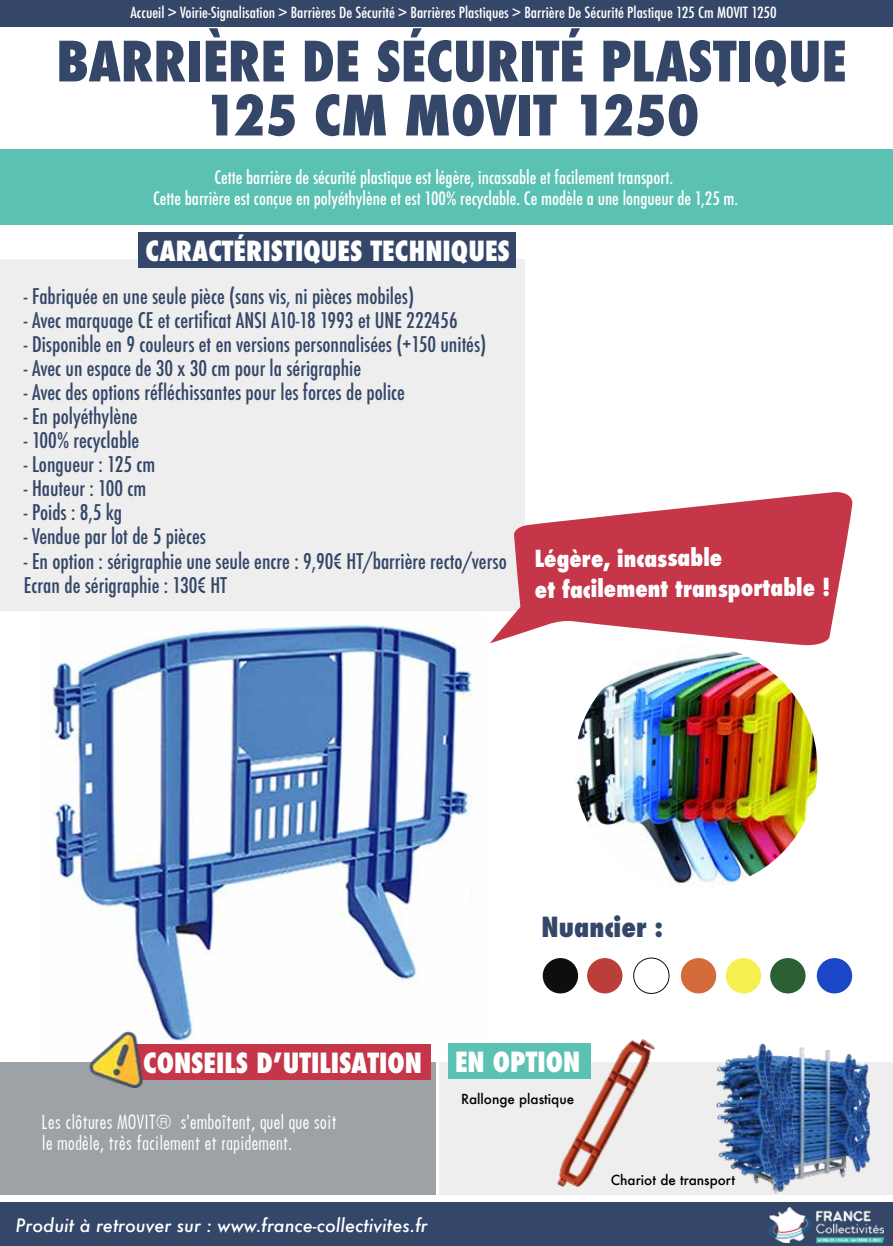
<style>
.page{position:relative;width:893px;height:1246px;background:#fff}
.page>*{position:absolute;margin:0;border:0;box-sizing:border-box;transform-origin:0 0}
.t1{font:800 condensed 54px/54px "Futura";color:#344768;text-align:center}
.t2{font:800 condensed 27px "Futura";color:#fff}
.t3{font:800 condensed 27px "Futura";color:#344768}
.t4{font:800 condensed 22.95px/30.2px "Futura";letter-spacing:-.01em;color:#fff}
.t5{font:500 condensed 21px/24px "Futura";color:#344768}
.t6{font:500 condensed 18px/21px "Futura";color:#fff;text-align:center}
.t7{font:500 18px/21px "Futura Cond";color:#fff}
.t8{font:italic 500 18px "Futura";color:#fff}
.t9{font:500 condensed 15px "Futura";color:#fff;scale:1.05 1}
.t10{font:500 13.5px "Futura";color:#000}
</style>
<div class="page">
<div style="left:0;top:1201px;width:893px;height:44px;background:#344768"></div>
<div style="left:0;top:0;width:893px;height:26px;background:#344768"></div>
<div style="left:440px;top:1061px;width:453px;height:133px;background:#eee"></div>
<img style="left:40px;top:610px;width:445px;height:432px">
<img style="left:716px;top:1043px;width:153px;height:150px">
<img style="left:557px;top:1039px;width:98px;height:146px">
<div style="left:0;top:1061px;width:435px;height:133px;background:#9da2a6"></div>
<div style="left:0;top:258px;width:525px;height:352px;background:#eee"></div>
<div style="left:0;top:149px;width:893px;height:76px;background:#5bc1b3"></div>
<img style="left:769px;top:1207px;width:114px;height:35px">
<div style="left:448px;top:1043px;width:142px;height:35px;background:#5bc1b3"></div>
<div style="left:138px;top:232px;width:377px;height:35px;background:#344768"></div>
<div style="left:130px;top:1044px;width:301px;height:35px;background:#c63649"></div>
<img style="left:575px;top:645px;width:242px;height:241px">
<img style="left:90px;top:1031px;width:53px;height:56px">
<svg style="left:490px;top:492px;width:362px;height:153px;fill:#c63649"></svg>
<div style="left:726px;top:957px;width:35px;height:36px;background:#f5ef50;border-radius:50%"></div>
<div style="left:770px;top:957px;width:35px;height:36px;background:#2c5f34;border-radius:50%"></div>
<div style="left:817px;top:957px;width:35px;height:36px;background:#1c46c8;border-radius:50%"></div>
<div style="left:587px;top:957px;width:35px;height:36px;background:#ba3e3a;border-radius:50%"></div>
<div style="left:543px;top:957px;width:35px;height:36px;background:#0e0e0f;border-radius:50%"></div>
<div style="left:681px;top:957px;width:35px;height:36px;background:#d36b3a;border-radius:50%"></div>
<div style="left:633px;top:957px;width:36px;height:36px;border:1px solid #0e0e0f;border-radius:50%"></div>
<p class="t9" style="left:130px;top:3px;width:617px">Accueil &gt; Voirie-Signalisation &gt; Barrières De Sécurité &gt; Barrières Plastiques &gt; Barrière De Sécurité Plastique 125 Cm MOVIT 1250</p>
<h1 class="t1" style="left:56px;top:35px;width:792px">BARRIÈRE DE SÉCURITÉ PLASTIQUE<br>125 CM MOVIT 1250</h1>
<p class="t6" style="left:153px;top:166px;width:587px">Cette barrière de sécurité plastique est légère, incassable et facilement transport.<br>Cette barrière est conçue en polyéthylène et est 100% recyclable. Ce modèle a une longueur de 1,25 m.</p>
<p class="t2" style="left:146px;top:233px;width:366px">CARACTÉRISTIQUES TECHNIQUES</p>
<p class="t5" style="left:24px;top:284px;width:392px">- Fabriquée en une seule pièce (sans vis, ni pièces mobiles)</p>
<p class="t5" style="left:24px;top:308px;width:435px">- Avec marquage CE et certificat ANSI A10-18 1993 et UNE 222456</p>
<p class="t5" style="left:24px;top:332px;width:464px">- Disponible en 9 couleurs et en versions personnalisées (+150 unités)</p>
<p class="t5" style="left:24px;top:356px;width:339px">- Avec un espace de 30 x 30 cm pour la sérigraphie</p>
<p class="t5" style="left:24px;top:381px;width:383px">- Avec des options réfléchissantes pour les forces de police</p>
<p class="t5" style="left:24px;top:405px;width:115px">- En polyéthylène</p>
<p class="t5" style="left:24px;top:429px;width:117px">- 100% recyclable</p>
<p class="t5" style="left:24px;top:453px;width:133px">- Longueur : 125 cm</p>
<p class="t5" style="left:24px;top:477px;width:124px">- Hauteur : 100 cm</p>
<p class="t5" style="left:24px;top:501px;width:100px">- Poids : 8,5 kg</p>
<p class="t5" style="left:24px;top:525px;width:183px">- Vendue par lot de 5 pièces</p>
<p class="t5" style="left:24px;top:549px;width:484px">- En option : sérigraphie une seule encre : 9,90€ HT/barrière recto/verso<br>Ecran de sérigraphie : 130€ HT</p>
<p class="t4" style="left:535px;top:543px;width:298px">Légère, incassable<br>et facilement transportable !</p>
<p class="t3" style="left:541px;top:908px;width:123px">Nuancier :</p>
<p class="t2" style="left:143px;top:1044px;width:438px">CONSEILS DʼUTILISATION EN OPTION</p>
<p class="t7" style="left:42px;top:1111px;width:297px">Les clôtures MOVIT® s'emboîtent, quel que soit le modèle, très facilement et rapidement.</p>
<p class="t8" style="left:16px;top:1212px;width:414px">Produit à retrouver sur : www.france-collectivites.fr</p>
<p class="t10" style="left:461px;top:1089px;width:115px">Rallonge plastique</p>
<p class="t10" style="left:611px;top:1170px;width:126px">Chariot de transport</p>
</div>
